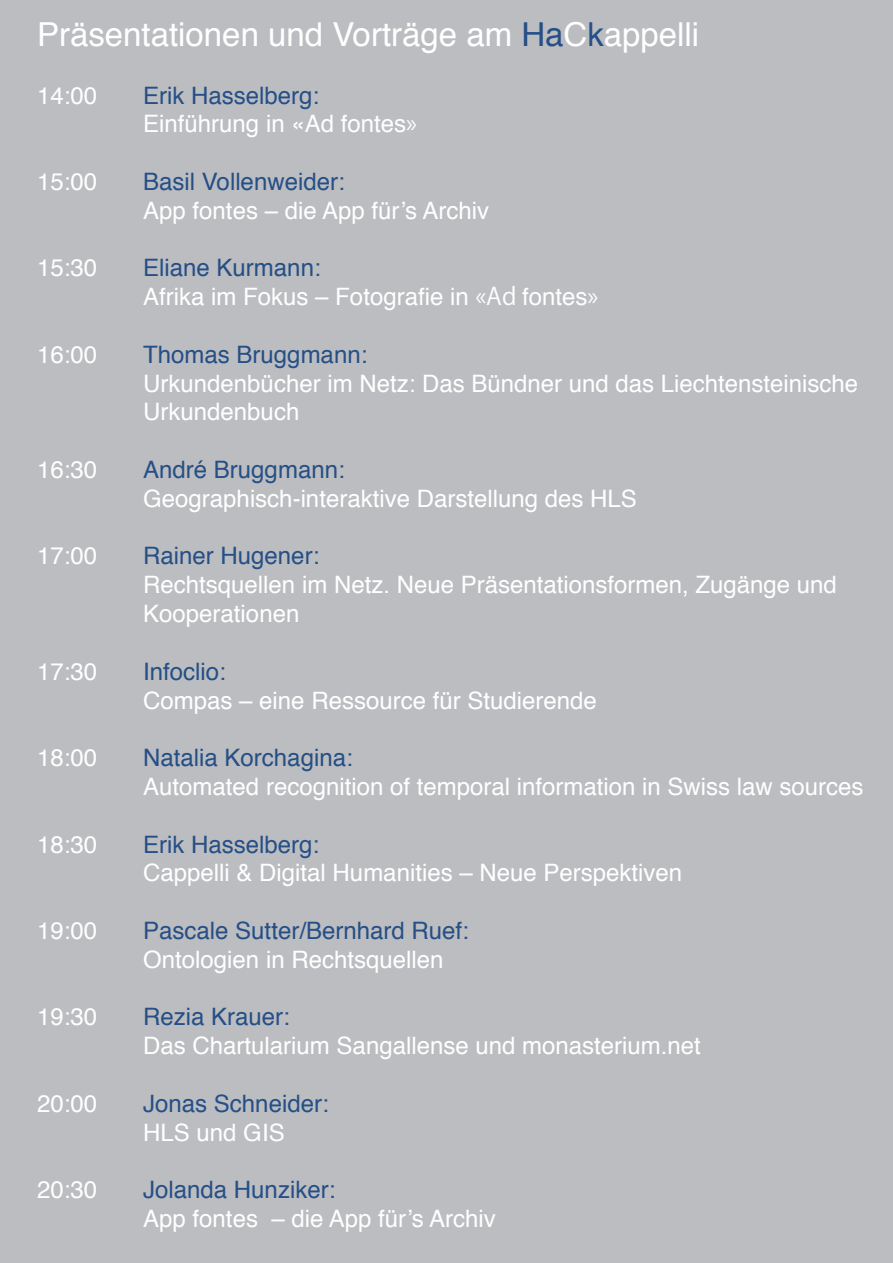
<style>
.page{position:relative;width:893px;height:1263px;background:#bcbdc0}
.page>*{position:absolute;margin:0;border:0;box-sizing:border-box;transform-origin:0 0}
.t1{font:33px "Helvetica";color:#fff}
.t2{font:24px/28.8px "Helvetica";color:#fff}
.t3{font:24px "Helvetica";color:#254f86}
.s1{color:#254f86}
.s2{font-family:"Koz Go Pro"}
</style>
<div class="page">
<h1 class="t1" style="left:37px;top:9px;width:664px">Präsentationen und Vorträge am <span class="s1">Ha</span>C<span class="s1">k</span>appelli</h1>
<p class="t2" style="left:37px;top:82px;width:62px">14:00</p>
<p class="t2" style="left:143px;top:82px;width:275px"><span class="s1">Erik Hasselberg:<br></span>Einführung in «Ad fontes<span class="s2">»</span></p>
<p class="t2" style="left:37px;top:168px;width:62px">15:00</p>
<p class="t3" style="left:143px;top:163px;width:203px">Basil Vollenweider:</p>
<p class="t2" style="left:143px;top:197px;width:348px">App fontes – die App für’s Archiv</p>
<p class="t2" style="left:37px;top:254px;width:62px">15:30</p>
<p class="t2" style="left:143px;top:254px;width:457px"><span class="s1">Eliane Kurmann:<br></span>Afrika im Fokus – Fotografie in <span class="s2">«Ad</span> fontes<span class="s2">»</span></p>
<p class="t2" style="left:37px;top:341px;width:62px">16:00</p>
<p class="t3" style="left:143px;top:336px;width:226px">Thomas Bruggmann:</p>
<p class="t2" style="left:143px;top:370px;width:716px">Urkundenbücher im Netz: Das Bündner und das Liechtensteinische<br>Urkundenbuch</p>
<p class="t2" style="left:37px;top:456px;width:62px">16:30</p>
<p class="t3" style="left:143px;top:451px;width:203px">André Bruggmann:</p>
<p class="t2" style="left:143px;top:485px;width:495px">Geographisch-interaktive Darstellung des HLS</p>
<p class="t2" style="left:37px;top:542px;width:62px">17:00</p>
<p class="t3" style="left:143px;top:537px;width:178px">Rainer Hugener:</p>
<p class="t2" style="left:143px;top:571px;width:695px">Rechtsquellen im Netz. Neue Präsentationsformen, Zugänge und<br>Kooperationen</p>
<p class="t2" style="left:37px;top:658px;width:62px">17:30</p>
<p class="t3" style="left:143px;top:653px;width:84px">Infoclio:</p>
<p class="t2" style="left:143px;top:686px;width:455px">Compas – eine Ressource für Studierende</p>
<p class="t2" style="left:37px;top:744px;width:62px">18:00</p>
<p class="t3" style="left:143px;top:739px;width:211px">Natalia Korchagina:</p>
<p class="t2" style="left:143px;top:773px;width:722px">Automated recognition of temporal information in Swiss law sources</p>
<p class="t2" style="left:37px;top:830px;width:62px">18:30</p>
<p class="t3" style="left:143px;top:825px;width:178px">Erik Hasselberg:</p>
<p class="t2" style="left:143px;top:859px;width:540px">Cappelli &amp; Digital Humanities – Neue Perspektiven</p>
<p class="t2" style="left:37px;top:917px;width:62px">19:00</p>
<p class="t3" style="left:143px;top:912px;width:327px">Pascale Sutter/Bernhard Ruef:</p>
<p class="t2" style="left:143px;top:946px;width:302px">Ontologien in Rechtsquellen</p>
<p class="t2" style="left:37px;top:1003px;width:62px">19:30</p>
<p class="t3" style="left:143px;top:998px;width:148px">Rezia Krauer:</p>
<p class="t2" style="left:143px;top:1032px;width:559px">Das Chartularium Sangallense und monasterium.net</p>
<p class="t2" style="left:37px;top:1090px;width:62px">20:00</p>
<p class="t3" style="left:143px;top:1085px;width:187px">Jonas Schneider:</p>
<p class="t2" style="left:143px;top:1118px;width:143px">HLS und GIS</p>
<p class="t2" style="left:37px;top:1176px;width:62px">20:30</p>
<p class="t3" style="left:143px;top:1171px;width:194px">Jolanda Hunziker:</p>
<p class="t2" style="left:143px;top:1205px;width:354px">App fontes – die App für’s Archiv</p>
</div>
